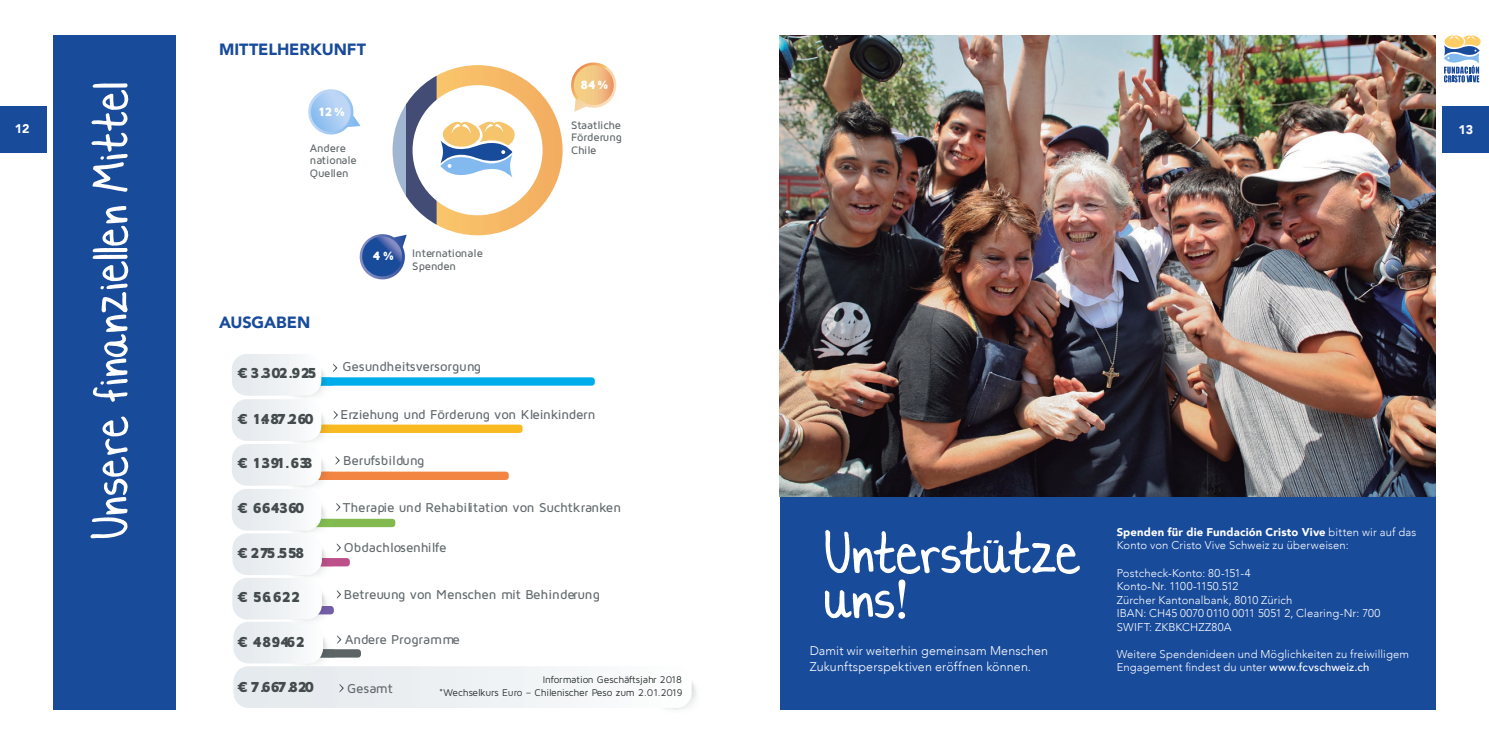
<style>
.page{position:relative;width:1489px;height:745px;background:#fff}
.page>*{position:absolute;margin:0;border:0;box-sizing:border-box;transform-origin:0 0}
.t1{font:78.75px "Lauren C.Brown Demo Version";letter-spacing:-.015em;color:#fff}
.t2{font:67.5px "Lauren C.Brown Demo Version";color:#fff}
.t3{font:900 16.25px "Avenir";color:#194b9b}
.t4{font:900 15px "Maven Pro";color:#444b4c}
.t5{font:500 13.38px "Maven Pro";color:#626a6e}
.t6{font:300 12.5px/15px "Avenir";letter-spacing:.01em;color:#fff}
.t7{font:900 12.5px "Maven Pro";color:#fff}
.t8{font:900 12.5px "Avenir";color:#fff}
.t9{font:300 11.25px/13.5px "Avenir";letter-spacing:.015em;color:#fff}
.t10{font:500 11.25px/12.5px "Maven Pro";color:#5f6668}
.t11{font:900 11.25px "Avenir";letter-spacing:.015em;color:#fff}
.t12{font:300 11.25px "Avenir";letter-spacing:-.005em;color:#fff}
.t13{font:10px/12.6px "Maven Pro";color:#2b3232;text-align:right}
.s1{font-weight:300}
.s2{font-weight:500}
.s3{font-family:"Bask Old Face";font-size:57.5px}
</style>
<div class="page">
<div style="left:53px;top:35px;width:122px;height:674px;background:#194b9b"></div>
<div style="left:780px;top:493px;width:655px;height:216px;background:#194b9b"></div>
<img style="left:780px;top:35px;width:655px;height:461px">
<svg style="left:571px;top:62px;width:46px;height:50px"></svg>
<svg style="left:573px;top:65px;width:40px;height:40px"></svg>
<svg style="left:308px;top:65px;width:254px;height:214px"></svg>
<img style="left:665px;top:682px;width:32px;height:28px">
<svg style="left:232px;top:354px;width:459px;height:353px"></svg>
<svg style="left:986px;top:540px;width:12px;height:3px"></svg>
<div style="left:0;top:106px;width:47px;height:47px;background:#194b9b"></div>
<div style="left:1441px;top:106px;width:47px;height:47px;background:#194b9b"></div>
<p class="t3" style="left:219px;top:35px;width:148px">MITTELHERKUNFT</p>
<p class="t7" style="left:580px;top:76px;width:30px">84 %</p>
<p class="t2" style="left:85px;top:539px;width:458px;rotate:-90deg">Unsere finanziellen Mittel</p>
<p class="t7" style="left:318px;top:104px;width:29px">12 %</p>
<p class="t10" style="left:571px;top:118px;width:52px;text-align:justify">Staatliche Förderung Chile</p>
<p class="t8" style="left:15px;top:118px;width:16px">12</p>
<p class="t8" style="left:1458px;top:119px;width:16px">13</p>
<p class="t10" style="left:310px;top:141px;width:48px">Andere nationale<br>Quellen</p>
<p class="t10" style="left:412px;top:247px;width:72px">Internationale<br>Spenden</p>
<p class="t7" style="left:373px;top:248px;width:23px">4 %</p>
<p class="t3" style="left:219px;top:308px;width:93px">AUSGABEN</p>
<p class="t5" style="left:342px;top:358px;width:140px">Gesundheitsversorgung</p>
<h3 class="t4" style="left:237px;top:363px;width:81px">€ 3.302.925</h3>
<h3 class="t4" style="left:237px;top:409px;width:78px">€ 1.487.260</h3>
<h3 class="t4" style="left:237px;top:453px;width:77px">€ 1.391.633</h3>
<h3 class="t4" style="left:237px;top:498px;width:69px">€ 664.360</h3>
<p class="t5" style="left:340px;top:406px;width:256px">Erziehung und Förderung von Kleinkindern</p>
<p class="t5" style="left:343px;top:451px;width:83px">Berufsbildung</p>
<p class="t5" style="left:343px;top:499px;width:280px">Therapie und Rehabilitation von Suchtkranken</p>
<p class="t5" style="left:344px;top:538px;width:104px">Obdachlosenhilfe</p>
<p class="t11" style="left:1116px;top:522px;width:301px">Spenden für die Fundación Cristo Vive <span class="s1">bitten wir auf das</span></p>
<p class="t9" style="left:1116px;top:538px;width:233px">Konto von Cristo Vive Schweiz zu überweisen:</p>
<p class="t9" style="left:1116px;top:565px;width:135px">Postcheck-Konto: 80-151-4</p>
<p class="t12" style="left:1116px;top:579px;width:123px">Konto-Nr. 1100-1150.512</p>
<p class="t9" style="left:1116px;top:592px;width:177px">Zürcher Kantonalbank, 8010 Zürich</p>
<p class="t9" style="left:1116px;top:606px;width:265px">IBAN: CH45 0070 0110 0011 5051 2, Clearing-Nr: 700</p>
<p class="t9" style="left:1116px;top:619px;width:116px">SWIFT: ZKBKCHZZ80A</p>
<p class="t9" style="left:1116px;top:646px;width:294px">Weitere Spendenideen und Möglichkeiten zu freiwilligem<br>Engagement findest du unter <span class="s2">www.fcvschweiz.ch</span></p>
<p class="t1" style="left:823px;top:523px;width:259px">Unterstutze</p>
<p class="t1" style="left:823px;top:568px;width:87px">uns <span class="s3">!</span></p>
<h3 class="t4" style="left:237px;top:543px;width:69px">€ 275.558</h3>
<h3 class="t4" style="left:237px;top:587px;width:65px">€ 56.622</h3>
<p class="t5" style="left:344px;top:585px;width:258px">Betreuung von Menschen mit Behinderung</p>
<p class="t5" style="left:345px;top:630px;width:117px">Andere Programme</p>
<h3 class="t4" style="left:237px;top:632px;width:69px">€ 489.462</h3>
<p class="t6" style="left:809px;top:643px;width:240px">Damit wir weiterhin gemeinsam Menschen<br>Zukunftsperspektiven eröffnen können.</p>
<h3 class="t4" style="left:237px;top:677px;width:79px">€ 7.667.820</h3>
<p class="t5" style="left:347px;top:679px;width:47px">Gesamt</p>
<p class="t13" style="left:439px;top:673px;width:245px">Information Geschäftsjahr 2018<br>*Wechselkurs Euro – Chilenischer Peso zum 2.01.2019</p>
</div>
